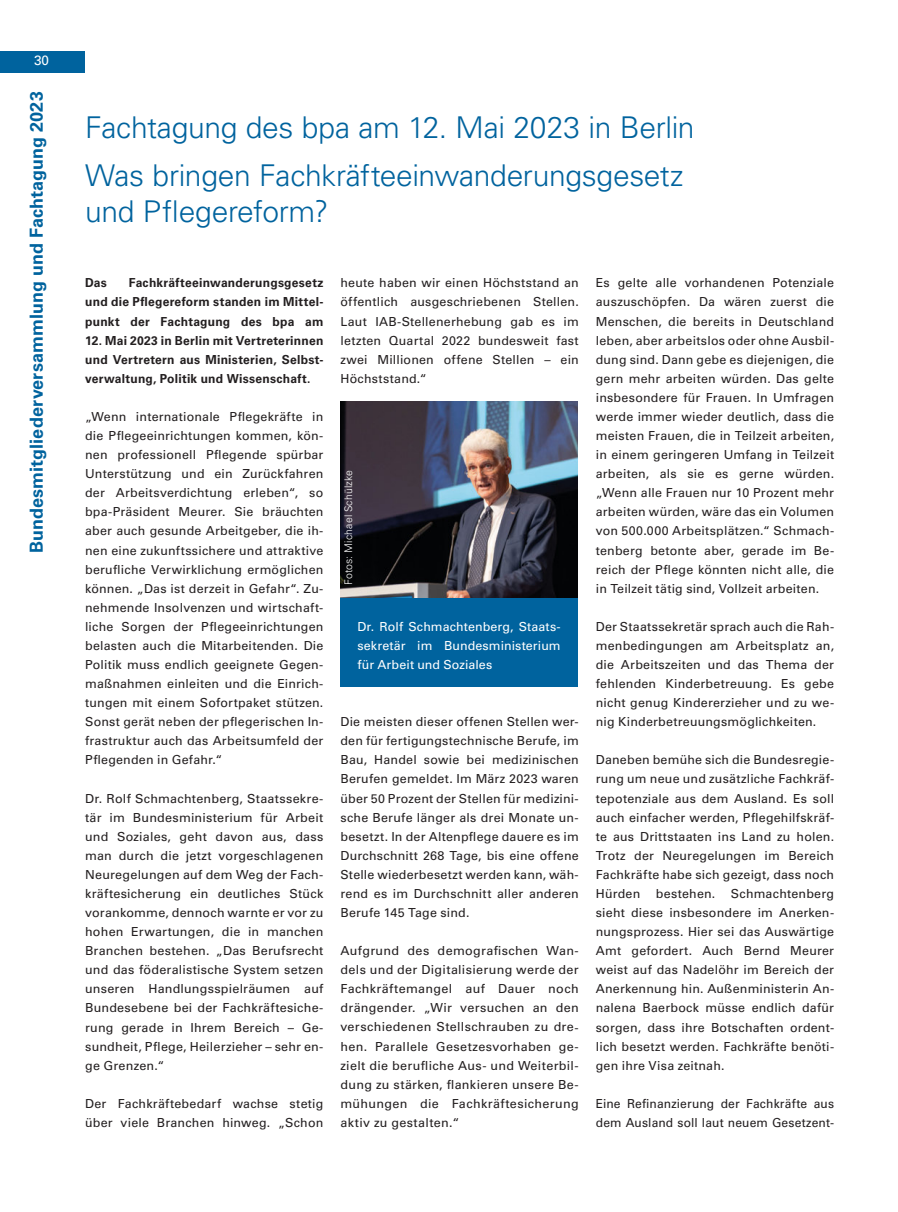
<style>
.page{position:relative;width:898px;height:1212px;background:#fff}
.page>*{position:absolute;margin:0;border:0;box-sizing:border-box;transform-origin:0 0}
.t1{font:300 30px/48.8px "Univers LT Std";letter-spacing:-.01em;color:#00639e}
.t2{font:700 18px "Univers LT Std";letter-spacing:.005em;color:#00639e}
.t3{font:13.5px "Univers LT Std";color:#fff}
.t4{font:12.45px/19px "Univers LT Std";letter-spacing:.015em;color:#231f20;text-align:justify}
.t5{font:700 12.45px/19px "Univers LT Std";letter-spacing:.02em;color:#231f20;text-align:justify}
.t6{font:12.45px/19px "Univers LT Std";letter-spacing:.005em;color:#fff;text-align:justify}
.t7{font:300 10.5px "Univers LT Std";letter-spacing:.015em;color:#fff}
</style>
<div class="page">
<div style="left:0;top:51px;width:85px;height:21px;background:#00639e"></div>
<img style="left:340px;top:402px;width:237px;height:196px">
<div style="left:340px;top:598px;width:237px;height:89px;background:#00639e"></div>
<p class="t3" style="left:34px;top:52px;width:17px">30</p>
<h2 class="t2" style="left:26px;top:553px;width:463px;rotate:-90deg">Bundesmitgliederversammlung und Fachtagung 2023</h2>
<h1 class="t1" style="left:85px;top:103px;width:610px">Fachtagung des bpa am 12. Mai 2023 in Berlin<br>Was bringen Fachkräfteeinwanderungsgesetz</h1>
<h1 class="t1" style="left:85px;top:187px;width:245px">und Pflegereform?</h1>
<p class="t5" style="left:85px;top:274px;width:240px;text-indent:44px">Fachkräfteeinwanderungsgesetz und die Pflegereform standen im Mittel&shy;punkt der Fachtagung des bpa am</p>
<p class="t5" style="left:85px;top:331px;width:240px">12. Mai 2023 in Berlin mit Vertreterinnen und Vertretern aus Ministerien, Selbst&shy;verwaltung, Politik und Wissenschaft.</p>
<p class="t4" style="left:85px;top:407px;width:240px">„Wenn internationale Pflegekräfte in die Pflegeeinrichtungen kommen, kön&shy;nen professionell Pflegende spürbar Unterstützung und ein Zurückfahren der Arbeitsverdichtung erleben“, so bpa-Präsident Meurer. Sie bräuchten aber auch gesunde Arbeitgeber, die ih&shy;nen eine zukunftssichere und attraktive berufliche Verwirklichung ermöglichen können. „Das ist derzeit in Gefahr“. Zu&shy;nehmende Insolvenzen und wirtschaft&shy;liche Sorgen der Pflegeeinrichtungen belasten auch die Mitarbeitenden. Die Politik muss endlich geeignete Gegen&shy;maßnahmen einleiten und die Einrich&shy;tungen mit einem Sofortpaket stützen.<br>Sonst gerät neben der pflegerischen In&shy;frastruktur auch das Arbeitsumfeld der Pflegenden in Gefahr.“</p>
<p class="t4" style="left:85px;top:789px;width:240px">Dr. Rolf Schmachtenberg, Staatssekre&shy;tär im Bundesministerium für Arbeit und Soziales, geht davon aus, dass man durch die jetzt vorgeschlagenen Neuregelungen auf dem Weg der Fach&shy;kräftesicherung ein deutliches Stück vorankomme, dennoch warnte er vor zu hohen Erwartungen, die in manchen Branchen bestehen. „Das Berufsrecht und das föderalistische System setzen unseren Handlungsspielräumen auf Bundesebene bei der Fachkräftesiche&shy;rung gerade in Ihrem Bereich – Ge&shy;sundheit, Pflege, Heilerzieher – sehr en&shy;ge Grenzen.“</p>
<p class="t4" style="left:85px;top:1094px;width:240px">Der Fachkräftebedarf wachse stetig über viele Branchen hinweg. „Schon</p>
<p class="t5" style="left:85px;top:274px;width:23px">Das</p>
<p class="t4" style="left:340px;top:273px;width:240px">heute haben wir einen Höchststand an öffentlich ausgeschriebenen Stellen.<br>Laut IAB-Stellenerhebung gab es im letzten Quartal 2022 bundesweit fast zwei Millionen offene Stellen – ein Höchststand.“</p>
<p class="t7" style="left:342px;top:585px;width:117px;rotate:-90deg">Fotos: Michael Schülzke</p>
<p class="t6" style="left:357px;top:617px;width:205px">Dr. Rolf Schmachtenberg, Staats&shy;sekretär im Bundesministerium für Arbeit und Soziales</p>
<p class="t4" style="left:340px;top:712px;width:240px">Die meisten dieser offenen Stellen wer&shy;den für fertigungstechnische Berufe, im Bau, Handel sowie bei medizinischen Berufen gemeldet. Im März 2023 waren über 50 Prozent der Stellen für medizini&shy;sche Berufe länger als drei Monate un&shy;besetzt. In der Altenpflege dauere es im Durchschnitt 268 Tage, bis eine offene Stelle wiederbesetzt werden kann, wäh&shy;rend es im Durchschnitt aller anderen Berufe 145 Tage sind.</p>
<p class="t4" style="left:340px;top:941px;width:240px">Aufgrund des demografischen Wan&shy;dels und der Digitalisierung werde der Fachkräftemangel auf Dauer noch drängender. „Wir versuchen an den verschiedenen Stellschrauben zu dre&shy;hen. Parallele Gesetzesvorhaben ge&shy;zielt die berufliche Aus- und Weiterbil&shy;dung zu stärken, flankieren unsere Be&shy;mühungen die Fachkräftesicherung aktiv zu gestalten.“</p>
<p class="t4" style="left:595px;top:273px;width:240px">Es gelte alle vorhandenen Potenziale auszuschöpfen. Da wären zuerst die Menschen, die bereits in Deutschland leben, aber arbeitslos oder ohne Ausbil&shy;dung sind. Dann gebe es diejenigen, die gern mehr arbeiten würden. Das gelte insbesondere für Frauen. In Umfragen werde immer wieder deutlich, dass die meisten Frauen, die in Teilzeit arbeiten, in einem geringeren Umfang in Teilzeit arbeiten, als sie es gerne würden. „Wenn alle Frauen nur 10 Prozent mehr arbeiten würden, wäre das ein Volumen von 500.000 Arbeitsplätzen.“ Schmach&shy;tenberg betonte aber, gerade im Be&shy;reich der Pflege könnten nicht alle, die in Teilzeit tätig sind, Vollzeit arbeiten.</p>
<p class="t4" style="left:595px;top:617px;width:240px">Der Staatssekretär sprach auch die Rah&shy;menbedingungen am Arbeitsplatz an, die Arbeitszeiten und das Thema der fehlenden Kinderbetreuung. Es gebe nicht genug Kindererzieher und zu we&shy;nig Kinderbetreuungsmöglichkeiten.</p>
<p class="t4" style="left:595px;top:750px;width:240px">Daneben bemühe sich die Bundesregie&shy;rung um neue und zusätzliche Fachkräf&shy;tepotenziale aus dem Ausland. Es soll auch einfacher werden, Pflegehilfskräf&shy;te aus Drittstaaten ins Land zu holen.<br>Trotz der Neuregelungen im Bereich Fachkräfte habe sich gezeigt, dass noch Hürden bestehen. Schmachtenberg sieht diese insbesondere im Anerken&shy;nungsprozess. Hier sei das Auswärtige Amt gefordert. Auch Bernd Meurer weist auf das Nadelöhr im Bereich der Anerkennung hin. Außenministerin An&shy;nalena Baerbock müsse endlich dafür sorgen, dass ihre Botschaften ordent&shy;lich besetzt werden. Fachkräfte benöti&shy;gen ihre Visa zeitnah.</p>
<p class="t4" style="left:595px;top:1094px;width:240px">Eine Refinanzierung der Fachkräfte aus dem Ausland soll laut neuem Gesetzent-</p>
</div>
